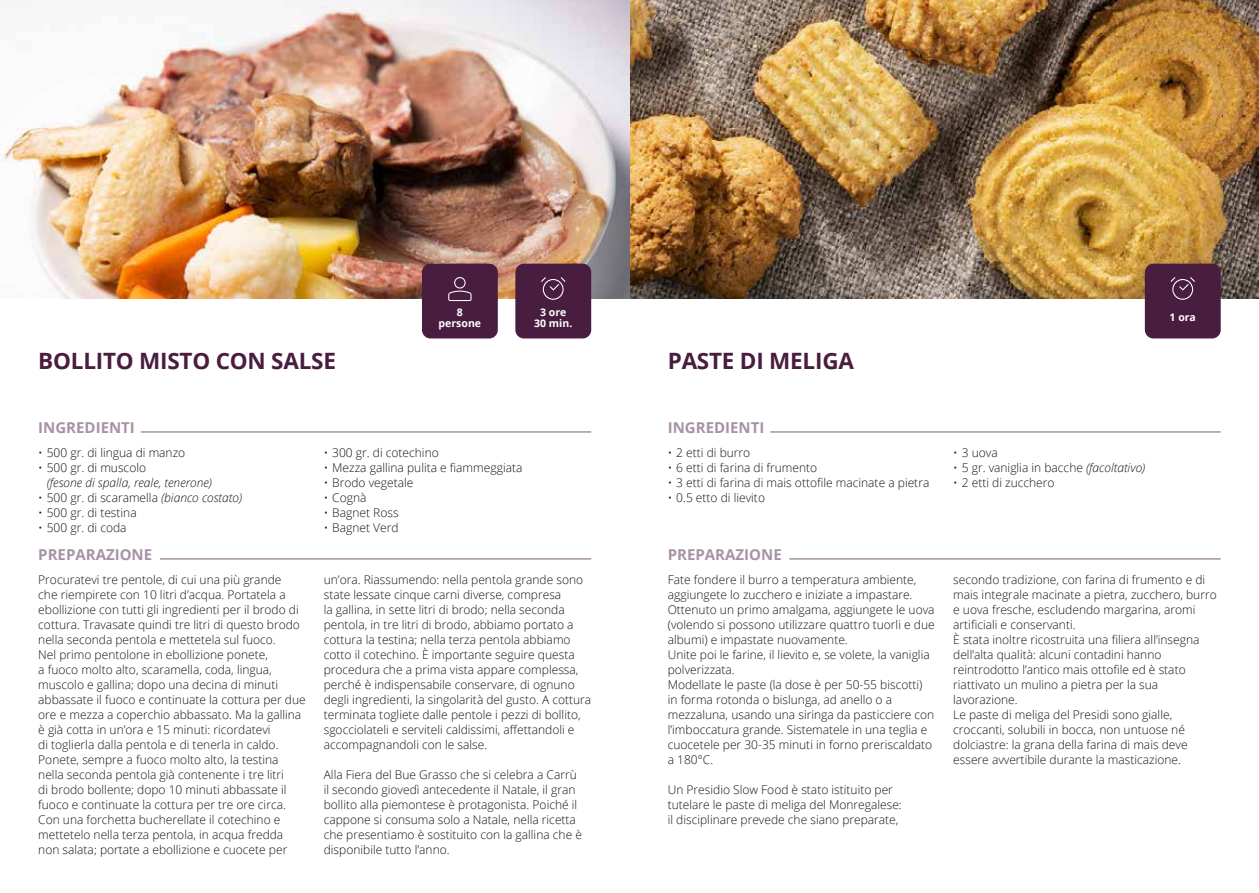
<style>
.page{position:relative;width:1259px;height:893px;background:#fff}
.page>*{position:absolute;margin:0;border:0;box-sizing:border-box;transform-origin:0 0}
.t1{font:700 22.5px "Open Sans";letter-spacing:-.01em;color:#491d3f}
.t2{font:700 15px "Open Sans";color:#a892a7}
.t3{font:300 12px/15px "Open Sans";color:#131313}
.t4{font:italic 300 12px "Open Sans";color:#131313}
.t5{font:700 10.5px/10.5px "Open Sans";color:#fff;text-align:center}
.s1{font-style:italic}
</style>
<div class="page">
<img style="left:629px;top:0;width:630px;height:299px">
<img style="left:0;top:0;width:629px;height:299px">
<div style="left:1144px;top:264px;width:76px;height:74px;background:#491d3f;border-radius:9px"></div>
<svg style="left:1170px;top:277px;width:25px;height:23px"></svg>
<div style="left:422px;top:264px;width:76px;height:74px;background:#491d3f;border-radius:9px"></div>
<svg style="left:448px;top:277px;width:23px;height:24px"></svg>
<div style="left:515px;top:264px;width:76px;height:74px;background:#491d3f;border-radius:9px"></div>
<svg style="left:541px;top:277px;width:24px;height:23px"></svg>
<hr style="left:770px;top:431px;width:450px;height:2px;background:#a892a7">
<hr style="left:789px;top:558px;width:431px;height:2px;background:#a892a7">
<hr style="left:141px;top:431px;width:450px;height:2px;background:#a892a7">
<hr style="left:160px;top:558px;width:431px;height:2px;background:#a892a7">
<h1 class="t1" style="left:38px;top:345px;width:299px">BOLLITO MISTO CON SALSE</h1>
<p class="t2" style="left:38px;top:417px;width:98px">INGREDIENTI</p>
<p class="t5" style="left:439px;top:307px;width:44px">8 persone</p>
<p class="t5" style="left:534px;top:307px;width:40px">3 ore<br>30 min.</p>
<p class="t3" style="left:38px;top:445px;width:148px">• 500 gr. di lingua di manzo</p>
<p class="t3" style="left:38px;top:460px;width:109px">• 500 gr. di muscolo</p>
<p class="t4" style="left:47px;top:474px;width:167px">(fesone di spalla, reale, tenerone)</p>
<p class="t3" style="left:38px;top:490px;width:205px">• 500 gr. di scaramella <span class="s1">(bianco costato)</span></p>
<p class="t3" style="left:38px;top:505px;width:100px">• 500 gr. di testina</p>
<p class="t3" style="left:38px;top:520px;width:90px">• 500 gr. di coda</p>
<p class="t2" style="left:38px;top:544px;width:115px">PREPARAZIONE</p>
<p class="t3" style="left:324px;top:445px;width:117px">• 300 gr. di cotechino</p>
<p class="t3" style="left:324px;top:460px;width:200px">• Mezza gallina pulita e fiammeggiata</p>
<p class="t3" style="left:324px;top:475px;width:91px">• Brodo vegetale</p>
<p class="t3" style="left:324px;top:490px;width:44px">• Cognà</p>
<p class="t3" style="left:324px;top:505px;width:76px">• Bagnet Ross</p>
<p class="t3" style="left:324px;top:520px;width:76px">• Bagnet Verd</p>
<p class="t3" style="left:38px;top:572px;width:269px">Procuratevi tre pentole, di cui una più grande<br>che riempirete con 10 litri d’acqua. Portatela a ebollizione con tutti gli ingredienti per il brodo di cottura. Travasate quindi tre litri di questo brodo nella seconda pentola e mettetela sul fuoco.<br>Nel primo pentolone in ebollizione ponete,<br>a fuoco molto alto, scaramella, coda, lingua, muscolo e gallina; dopo una decina di minuti abbassate il fuoco e continuate la cottura per due ore e mezza a coperchio abbassato. Ma la gallina è già cotta in un’ora e 15 minuti: ricordatevi<br>di toglierla dalla pentola e di tenerla in caldo.<br>Ponete, sempre a fuoco molto alto, la testina nella seconda pentola già contenente i tre litri<br>di brodo bollente; dopo 10 minuti abbassate il fuoco e continuate la cottura per tre ore circa.<br>Con una forchetta bucherellate il cotechino e mettetelo nella terza pentola, in acqua fredda non salata; portate a ebollizione e cuocete per</p>
<p class="t3" style="left:324px;top:572px;width:269px">un’ora. Riassumendo: nella pentola grande sono state lessate cinque carni diverse, compresa<br>la gallina, in sette litri di brodo; nella seconda pentola, in tre litri di brodo, abbiamo portato a cottura la testina; nella terza pentola abbiamo cotto il cotechino. È importante seguire questa procedura che a prima vista appare complessa, perché è indispensabile conservare, di ognuno degli ingredienti, la singolarità del gusto. A cottura terminata togliete dalle pentole i pezzi di bollito, sgocciolateli e serviteli caldissimi, affettandoli e accompagnandoli con le salse.</p>
<p class="t3" style="left:324px;top:767px;width:260px">Alla Fiera del Bue Grasso che si celebra a Carrù il secondo giovedì antecedente il Natale, il gran bollito alla piemontese è protagonista. Poiché il cappone si consuma solo a Natale, nella ricetta che presentiamo è sostituito con la gallina che è disponibile tutto l’anno.</p>
<h1 class="t1" style="left:668px;top:345px;width:188px">PASTE DI MELIGA</h1>
<p class="t5" style="left:1169px;top:311px;width:28px">1 ora</p>
<p class="t2" style="left:668px;top:417px;width:98px">INGREDIENTI</p>
<p class="t3" style="left:668px;top:445px;width:84px">• 2 etti di burro</p>
<p class="t3" style="left:668px;top:460px;width:151px">• 6 etti di farina di frumento</p>
<p class="t3" style="left:668px;top:475px;width:263px">• 3 etti di farina di mais ottofile macinate a pietra</p>
<p class="t3" style="left:668px;top:490px;width:99px">• 0.5 etto di lievito</p>
<p class="t2" style="left:668px;top:544px;width:115px">PREPARAZIONE</p>
<p class="t3" style="left:668px;top:572px;width:268px">Fate fondere il burro a temperatura ambiente, aggiungete lo zucchero e iniziate a impastare.<br>Ottenuto un primo amalgama, aggiungete le uova (volendo si possono utilizzare quattro tuorli e due albumi) e impastate nuovamente.<br>Unite poi le farine, il lievito e, se volete, la vaniglia polverizzata.<br>Modellate le paste (la dose è per 50-55 biscotti) in forma rotonda o bislunga, ad anello o a mezzaluna, usando una siringa da pasticciere con l’imboccatura grande. Sistematele in una teglia e cuocetele per 30-35 minuti in forno preriscaldato a 180°C.</p>
<p class="t3" style="left:668px;top:782px;width:235px">Un Presidio Slow Food è stato istituito per tutelare le paste di meliga del Monregalese: il disciplinare prevede che siano preparate,</p>
<p class="t3" style="left:953px;top:445px;width:46px">• 3 uova</p>
<p class="t3" style="left:953px;top:460px;width:194px">• 5 gr. vaniglia in bacche <span class="s1">(facoltativo)</span></p>
<p class="t3" style="left:953px;top:475px;width:103px">• 2 etti di zucchero</p>
<p class="t3" style="left:953px;top:572px;width:265px">secondo tradizione, con farina di frumento e di mais integrale macinate a pietra, zucchero, burro e uova fresche, escludendo margarina, aromi artificiali e conservanti.<br>È stata inoltre ricostruita una filiera all’insegna dell’alta qualità: alcuni contadini hanno reintrodotto l’antico mais ottofile ed è stato riattivato un mulino a pietra per la sua lavorazione.<br>Le paste di meliga del Presidi sono gialle, croccanti, solubili in bocca, non untuose né dolciastre: la grana della farina di mais deve essere avvertibile durante la masticazione.</p>
</div>
